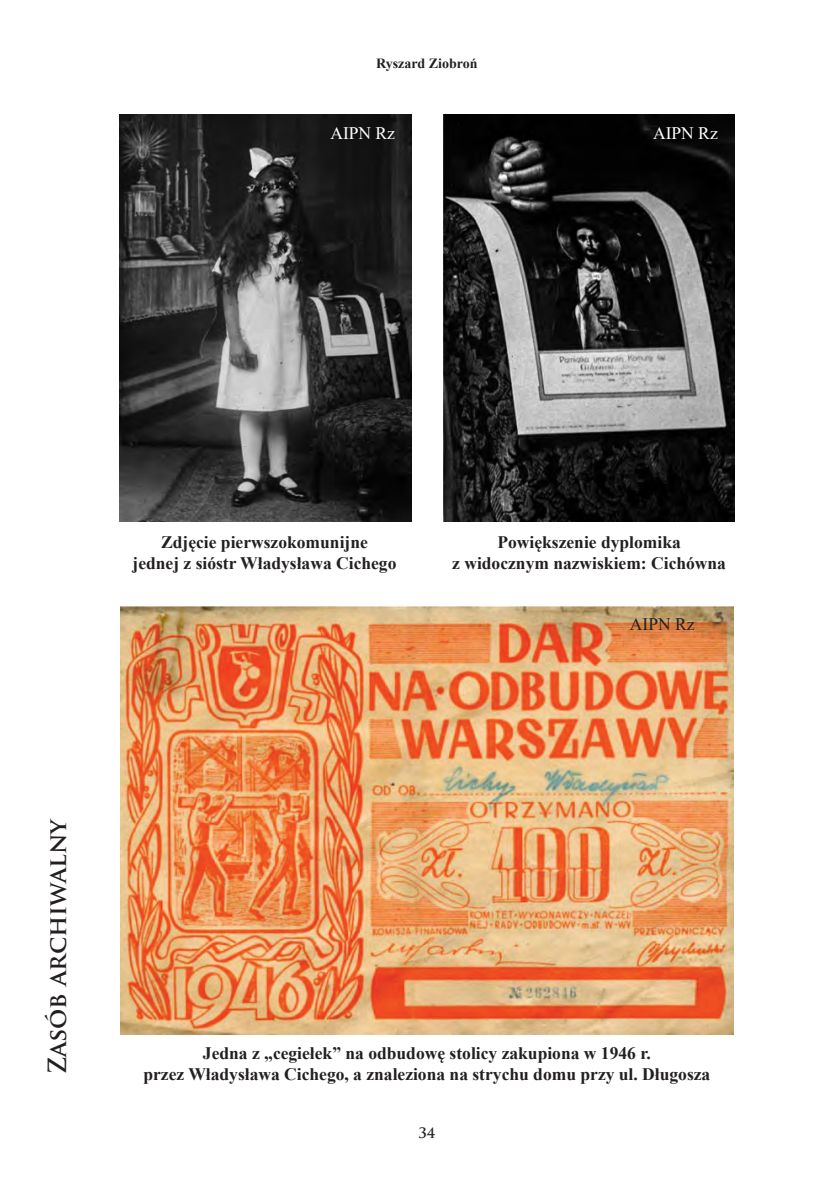
<style>
.page{position:relative;width:834px;height:1191px;background:#fff}
.page>*{position:absolute;margin:0;border:0;box-sizing:border-box;transform-origin:0 0}
.t1{font:700 24.5px "Trajan Pro";color:#231f20}
.t2{font:700 17.5px/21px "Times New Roman";color:#231f20;text-align:center}
.t3{font:17.5px "Times New Roman";color:#fff}
.t4{font:17.5px "Times New Roman";color:#231f20}
.t5{font:700 14px "Times New Roman";color:#231f20}
.t6{font:700 14px "Trajan Pro";color:#231f20}
</style>
<div class="page">
<img style="left:119px;top:114px;width:292px;height:407px">
<img style="left:443px;top:114px;width:291px;height:407px">
<img style="left:120px;top:606px;width:613px;height:428px">
<p class="t5" style="left:376px;top:55px;width:103px">Ryszard Ziobroń</p>
<p class="t3" style="left:330px;top:123px;width:66px">AIPN Rz</p>
<p class="t3" style="left:653px;top:123px;width:66px">AIPN Rz</p>
<p class="t2" style="left:132px;top:531px;width:265px">Zdjęcie pierwszokomunijne<br>jednej z sióstr Władysława Cichego</p>
<p class="t2" style="left:452px;top:531px;width:275px">Powiększenie dyplomika<br>z widocznym nazwiskiem: Cichówna</p>
<p class="t4" style="left:629px;top:614px;width:66px">AIPN Rz</p>
<h1 class="t1" style="left:48px;top:1074px;width:259px;rotate:-90deg">Zasób archiwalny</h1>
<p class="t2" style="left:143px;top:1042px;width:568px">Jedna z „cegiełek” na odbudowę stolicy zakupiona w 1946 r.<br>przez Władysława Cichego, a znaleziona na strychu domu przy ul. Długosza</p>
<p class="t6" style="left:418px;top:1127px;width:18px">34</p>
</div>
